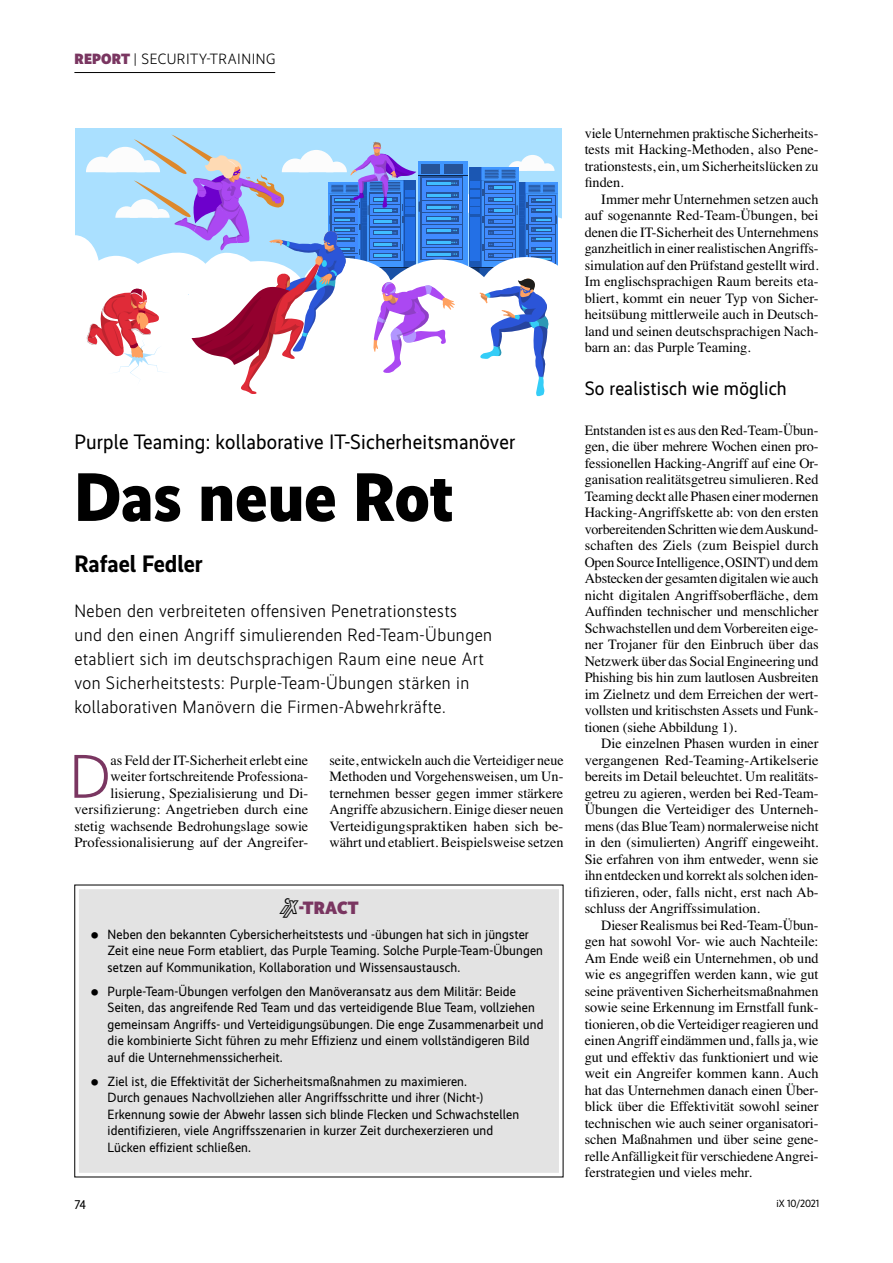
<style>
.page{position:relative;width:893px;height:1263px;background:#fff}
.page>*{position:absolute;margin:0;border:0;box-sizing:border-box;transform-origin:0 0}
.Ueberschrift-1{font:800 69px "Realisti X";color:#000}
.Grundtext-Initial{font:300 62.1px "Realisti X";color:#7a3661}
.Autor{font:700 24px "Realisti X";color:#000}
.Dachzeile{font:21px "Realisti X";letter-spacing:.01em;color:#000}
.Zwischenueberschrift{font:19.5px "Realisti X";letter-spacing:.01em;color:#000}
.Abstract{font:300 18px/24px "Realisti X";letter-spacing:.025em;color:#000}
.t1{font:900 18px "Realisti X";color:#7a3661}
.t2{font:300 15px "Realisti X";letter-spacing:.035em;color:#000}
.Grundtext-Einzug{font:14.25px/16.5px "Times";letter-spacing:-.005em;color:#000;text-align:justify}
.Grundtext-stumpf{font:14.25px/16.5px "Times";letter-spacing:-.01em;color:#000;text-align:justify}
.Grundtext-Initial-2{font:14.25px/16.5px "Times";color:#000;text-align:justify}
.t3{font:13.5px/16.5px "Realisti X";letter-spacing:.01em;color:#000}
.t4{font:12.75px "Realisti X";color:#000}
.t5{font:10.5px "Realisti X";letter-spacing:-.005em;color:#000}
.s1{font-weight:900;color:#7a3661}
.s2{font-family:"Heise Special";font-weight:400;font-size:25.5px;color:#000}
</style>
<div class="page">
<hr style="left:74px;top:72px;width:201px;height:1px;background:#000">
<div style="left:75px;top:128px;width:487px;height:253px;background:#aae0ff"></div>
<div style="left:75px;top:235px;width:11px;height:146px;background:#fff"></div>
<svg style="left:86px;top:135px;width:476px;height:262px"></svg>
<div style="left:74px;top:884px;width:490px;height:294px;background:#e3e3e3"></div>
<p class="t2" style="left:74px;top:48px;width:203px"><span class="s1">REPORT</span> | Security-Training</p>
<p class="Dachzeile" style="left:74px;top:426px;width:442px">Purple Teaming: kollaborative IT-Sicherheitsmanöver</p>
<p class="Ueberschrift-1" style="left:74px;top:447px;width:381px">Das neue Rot</p>
<p class="Autor" style="left:74px;top:546px;width:130px">Rafael Fedler</p>
<p class="Abstract" style="left:74px;top:597px;width:419px">Neben den verbreiteten offensiven Penetrationstests<br>und den einen Angriff simulierenden Red-Team-Übungen etabliert sich im deutschsprachigen Raum eine neue Art von Sicherheitstests: Purple-Team-Übungen stärken in kollaborativen Manövern die Firmen-Abwehrkräfte.</p>
<p class="Grundtext-Initial" style="left:69px;top:731px;width:43px">D</p>
<p class="Grundtext-Initial-2" style="left:74px;top:750px;width:235px;text-align:right">as Feld der IT-Sicherheit erlebt eine weiter fortschreitende Professiona&shy;lisierung, Spezialisierung und Di&shy;versifizierung: Angetrieben durch eine stetig wachsende Bedrohungslage sowie Professionalisierung auf der Angreifer-</p>
<p class="Grundtext-Initial-2" style="left:330px;top:750px;width:236px">seite, entwickeln auch die Verteidiger neue Methoden und Vorgehensweisen, um Un&shy;ternehmen besser gegen immer stärkere Angriffe abzusichern. Einige dieser neuen Verteidigungspraktiken haben sich be&shy;währt und etabliert. Beispielsweise setzen</p>
<p class="t1" style="left:279px;top:894px;width:81px"><span class="s2">1</span>-TRACT</p>
<p class="t3" style="left:108px;top:925px;width:437px;text-indent:-17px">⚫ Neben den bekannten Cybersicherheitstests und -übungen hat sich in jüngster<br>Zeit eine neue Form etabliert, das Purple Teaming. Solche Purple-Team-Übungen setzen auf Kommunikation, Kollaboration und Wissensaustausch.</p>
<p class="t3" style="left:108px;top:982px;width:437px;text-indent:-17px">⚫ Purple-Team-Übungen verfolgen den Manöveransatz aus dem Militär: Beide Seiten, das angreifende Red Team und das verteidigende Blue Team, vollziehen gemeinsam Angriffs- und Verteidigungsübungen. Die enge Zusammenarbeit und die kombinierte Sicht führen zu mehr Effizienz und einem vollständigeren Bild auf die Unternehmenssicherheit.</p>
<p class="t3" style="left:108px;top:1072px;width:413px;text-indent:-17px">⚫ Ziel ist, die Effektivität der Sicherheitsmaßnahmen zu maximieren.<br>Durch genaues Nachvollziehen aller Angriffsschritte und ihrer (Nicht-)<br>Erkennung sowie der Abwehr lassen sich blinde Flecken und Schwachstellen identifizieren, viele Angriffsszenarien in kurzer Zeit durchexerzieren und Lücken effizient schließen.</p>
<p class="Grundtext-Initial-2" style="left:585px;top:123px;width:235px">viele Unternehmen praktische Sicherheits&shy;tests mit Hacking-Methoden, also Pene&shy;trationstests, ein, um Sicherheitslücken zu finden.</p>
<p class="Grundtext-Einzug" style="left:585px;top:189px;width:235px;text-indent:17px">Immer mehr Unternehmen setzen auch auf sogenannte Red-Team-Übungen, bei denen die IT-Sicherheit des Unternehmens ganzheitlich in einer realistischen Angriffs&shy;simulation auf den Prüfstand gestellt wird.<br>Im englischsprachigen Raum bereits eta&shy;bliert, kommt ein neuer Typ von Sicher&shy;heitsübung mittlerweile auch in Deutsch&shy;land und seinen deutschsprachigen Nach&shy;barn an: das Purple Teaming.</p>
<p class="Zwischenueberschrift" style="left:585px;top:374px;width:204px">So realistisch wie möglich</p>
<p class="Grundtext-stumpf" style="left:585px;top:420px;width:235px">Entstanden ist es aus den Red-Team-Übun&shy;gen, die über mehrere Wochen einen pro&shy;fessionellen Hacking-Angriff auf eine Or&shy;ganisation realitätsgetreu simulieren. Red Teaming deckt alle Phasen einer modernen Hacking-Angriffskette ab: von den ersten vorbereitenden Schritten wie dem Auskund&shy;schaften des Ziels (zum Beispiel durch Open Source Intelligence, OSINT) und dem Abstecken der gesamten digitalen wie auch nicht digitalen Angriffsoberfläche, dem Auffinden technischer und menschlicher Schwachstellen und dem Vorbereiten eige&shy;ner Trojaner für den Einbruch über das Netzwerk über das Social Engineering und Phishing bis hin zum lautlosen Ausbreiten im Zielnetz und dem Erreichen der wert&shy;vollsten und kritischsten Assets und Funk&shy;tionen (siehe Abbildung 1).</p>
<p class="Grundtext-Einzug" style="left:585px;top:734px;width:236px;text-indent:17px">Die einzelnen Phasen wurden in einer vergangenen Red-Teaming-Artikelserie bereits im Detail beleuchtet. Um realitäts&shy;getreu zu agieren, werden bei Red-Team-Übungen die Verteidiger des Unterneh&shy;mens (das Blue Team) normalerweise nicht in den (simulierten) Angriff eingeweiht.<br>Sie erfahren von ihm entweder, wenn sie ihn entdecken und korrekt als solchen iden&shy;tifizieren, oder, falls nicht, erst nach Ab&shy;schluss der Angriffssimulation.</p>
<p class="Grundtext-Einzug" style="left:585px;top:915px;width:235px;text-indent:17px">Dieser Realismus bei Red-Team-Übun&shy;gen hat sowohl Vor- wie auch Nachteile:<br>Am Ende weiß ein Unternehmen, ob und wie es angegriffen werden kann, wie gut seine präventiven Sicherheitsmaßnahmen sowie seine Erkennung im Ernstfall funk&shy;tionieren, ob die Verteidiger reagieren und einen Angriff eindämmen und, falls ja, wie gut und effektiv das funktioniert und wie weit ein Angreifer kommen kann. Auch hat das Unternehmen danach einen Über&shy;blick über die Effektivität sowohl seiner technischen wie auch seiner organisatori&shy;schen Maßnahmen und über seine gene&shy;relle Anfälligkeit für verschiedene Angrei&shy;ferstrategien und vieles mehr.</p>
<p class="t4" style="left:74px;top:1195px;width:13px">74</p>
<p class="t5" style="left:776px;top:1196px;width:44px">iX 10/2021</p>
</div>
